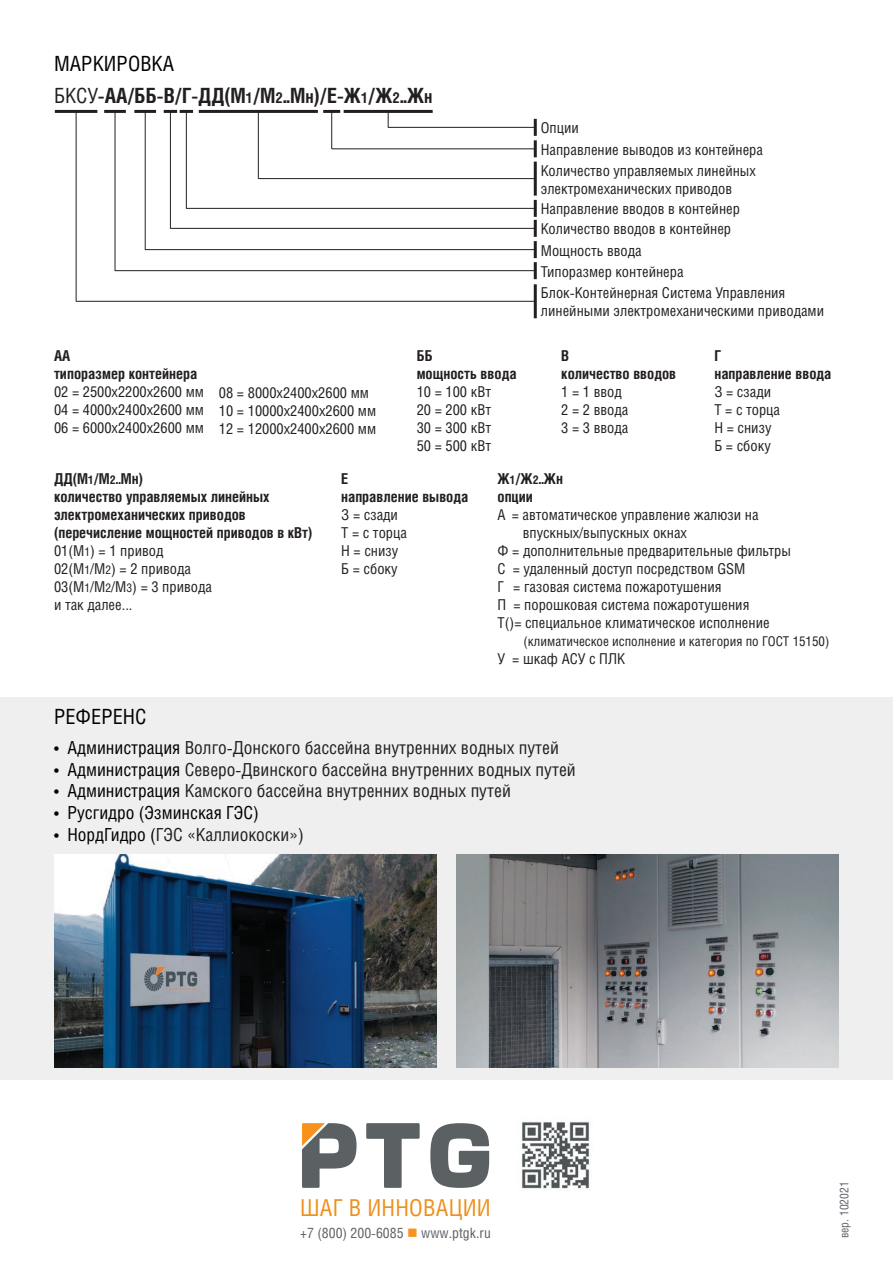
<style>
.page{position:relative;width:893px;height:1263px;background:#fff}
.page>*{position:absolute;margin:0;border:0;box-sizing:border-box;transform-origin:0 0}
.Заголовок_1{font:23.4px "Helios Cond";letter-spacing:.01em;color:#ee901b}
.t1{font:700 21px "Helios Cond";color:#231f20}
.t2{font:21px "Helios Cond";color:#000}
.t3{font:18px "Helios Cond";color:#231f20}
.t4{font:18px "Helios Cond";color:#000}
.t5{font:15px/18px "Helios Cond";color:#231f20}
.t6{font:700 15px "Helios Cond";color:#231f20}
.t7{font:14.4px "Helios Cond";color:#5f646a}
.t8{font:13.5px "Helios Cond";color:#231f20}
.t9{font:12px "Helios Cond";color:#5f646a}
.s1{font-weight:400}
.s2{font-size:15px}
.s3{font-size:18px}
.s4{font-size:12px}
.s5{color:#000}
.s6{color:#f79420}
.s7{color:#5d6066}
</style>
<div class="page">
<div style="left:0;top:697px;width:893px;height:383px;background:#efeff0"></div>
<img style="left:54px;top:855px;width:383px;height:212px">
<img style="left:456px;top:855px;width:383px;height:212px">
<hr style="left:134px;top:110px;width:22px;height:3px;background:#231f20">
<hr style="left:199px;top:110px;width:119px;height:3px;background:#231f20">
<hr style="left:258px;top:111px;width:1px;height:68px;background:#231f20">
<hr style="left:145px;top:111px;width:1px;height:139px;background:#231f20">
<hr style="left:55px;top:110px;width:42px;height:3px;background:#231f20">
<hr style="left:76px;top:111px;width:1px;height:190px;background:#231f20">
<hr style="left:170px;top:112px;width:1px;height:117px;background:#231f20">
<svg style="left:388px;top:113px;width:1px;height:14px"></svg>
<hr style="left:344px;top:110px;width:89px;height:3px;background:#231f20">
<hr style="left:388px;top:127px;width:147px;height:1px;background:#231f20">
<hr style="left:534px;top:119px;width:3px;height:17px;background:#231f20">
<hr style="left:323px;top:110px;width:17px;height:3px;background:#231f20">
<hr style="left:331px;top:112px;width:1px;height:37px;background:#231f20">
<svg style="left:164px;top:110px;width:29px;height:3px"></svg>
<hr style="left:186px;top:112px;width:1px;height:97px;background:#231f20">
<hr style="left:104px;top:110px;width:22px;height:3px;background:#231f20">
<hr style="left:115px;top:111px;width:1px;height:160px;background:#231f20">
<hr style="left:332px;top:149px;width:203px;height:1px;background:#231f20">
<hr style="left:534px;top:140px;width:3px;height:17px;background:#231f20">
<hr style="left:258px;top:178px;width:277px;height:1px;background:#231f20">
<hr style="left:534px;top:162px;width:3px;height:34px;background:#231f20">
<hr style="left:534px;top:200px;width:3px;height:17px;background:#231f20">
<hr style="left:186px;top:208px;width:350px;height:1px;background:#231f20">
<hr style="left:534px;top:220px;width:3px;height:17px;background:#231f20">
<hr style="left:170px;top:228px;width:364px;height:1px;background:#231f20">
<hr style="left:534px;top:262px;width:3px;height:17px;background:#231f20">
<hr style="left:115px;top:270px;width:421px;height:1px;background:#231f20">
<hr style="left:534px;top:241px;width:3px;height:17px;background:#231f20">
<hr style="left:145px;top:249px;width:390px;height:1px;background:#231f20">
<hr style="left:534px;top:284px;width:3px;height:34px;background:#231f20">
<hr style="left:76px;top:301px;width:460px;height:1px;background:#231f20">
<svg style="left:366px;top:1123px;width:54px;height:65px"></svg>
<svg style="left:430px;top:1123px;width:59px;height:65px"></svg>
<svg style="left:302px;top:1123px;width:55px;height:65px"></svg>
<img style="left:521px;top:1121px;width:69px;height:68px">
<p class="t2" style="left:54px;top:51px;width:122px">МАРКИРОВКА</p>
<p class="t1" style="left:54px;top:83px;width:380px"><span class="s1">БКСУ</span>-АА/ББ-В/Г-ДД(М<span class="s2">1</span>/М<span class="s2">2</span>..М<span class="s3">н</span>)/Е-Ж<span class="s2">1</span>/Ж<span class="s2">2</span>..Ж<span class="s3">н</span></p>
<p class="t6" style="left:54px;top:347px;width:18px">AA</p>
<p class="t6" style="left:54px;top:365px;width:145px">типоразмер контейнера</p>
<p class="t5" style="left:54px;top:383px;width:151px">02 = 2500х2200х2600 мм</p>
<p class="t5" style="left:54px;top:401px;width:151px">04 = 4000х2400х2600 мм</p>
<p class="t5" style="left:54px;top:419px;width:151px">06 = 6000х2400х2600 мм</p>
<p class="t5" style="left:219px;top:383px;width:151px">08 = 8000х2400х2600 мм</p>
<p class="t5" style="left:219px;top:401px;width:159px">10 = 10000х2400х2600 мм</p>
<p class="t5" style="left:219px;top:419px;width:159px">12 = 12000х2400х2600 мм</p>
<p class="t6" style="left:417px;top:347px;width:17px">ББ</p>
<p class="t6" style="left:417px;top:365px;width:101px">мощность ввода</p>
<p class="t5" style="left:417px;top:383px;width:76px">10 = 100 кВт</p>
<p class="t5" style="left:417px;top:401px;width:76px">20 = 200 кВт</p>
<p class="t5" style="left:417px;top:419px;width:76px">30 = 300 кВт</p>
<p class="t5" style="left:417px;top:437px;width:76px">50 = 500 кВт</p>
<p class="t5" style="left:541px;top:119px;width:40px">Опции</p>
<p class="t5" style="left:541px;top:140px;width:224px">Направление выводов из контейнера</p>
<p class="t5" style="left:541px;top:161px;width:217px">Количество управляемых линейных</p>
<p class="t5" style="left:541px;top:179px;width:193px">электромеханических приводов</p>
<p class="t5" style="left:541px;top:200px;width:201px">Направление вводов в контейнер</p>
<p class="t5" style="left:541px;top:220px;width:192px">Количество вводов в контейнер</p>
<p class="t5" style="left:541px;top:262px;width:144px">Типоразмер контейнера</p>
<p class="t5" style="left:541px;top:241px;width:102px">Мощность ввода</p>
<p class="t5" style="left:541px;top:284px;width:246px">Блок-Контейнерная Система Управления</p>
<p class="t5" style="left:541px;top:302px;width:285px">линейными электромеханическими приводами</p>
<p class="t6" style="left:561px;top:347px;width:9px">В</p>
<p class="t6" style="left:561px;top:365px;width:116px">количество вводов</p>
<p class="t5" style="left:561px;top:383px;width:62px">1 = 1 ввод</p>
<p class="t5" style="left:561px;top:401px;width:69px">2 = 2 ввода</p>
<p class="t5" style="left:561px;top:419px;width:69px">3 = 3 ввода</p>
<p class="t6" style="left:714px;top:347px;width:8px">Г</p>
<p class="t6" style="left:714px;top:365px;width:119px">направление ввода</p>
<p class="t5" style="left:714px;top:383px;width:58px">З = сзади</p>
<p class="t5" style="left:714px;top:401px;width:67px">Т = с торца</p>
<p class="t5" style="left:714px;top:419px;width:59px">Н = снизу</p>
<p class="t5" style="left:714px;top:437px;width:58px">Б = сбоку</p>
<p class="t6" style="left:54px;top:470px;width:91px">ДД(М<span class="s4">1</span>/М<span class="s4">2</span>..Мн)</p>
<p class="t6" style="left:54px;top:488px;width:217px">количество управляемых линейных</p>
<p class="t6" style="left:54px;top:506px;width:193px">электромеханических приводов</p>
<p class="t6" style="left:54px;top:524px;width:260px">(перечисление мощностей приводов в кВт)</p>
<p class="t5" style="left:54px;top:542px;width:111px">01(М<span class="s4">1</span>) = 1 привод</p>
<p class="t5" style="left:54px;top:560px;width:138px">02(М<span class="s4">1</span>/М<span class="s4">2</span>) = 2 привода</p>
<p class="t5" style="left:54px;top:578px;width:159px">03(М<span class="s4">1</span>/М<span class="s4">2</span>/М<span class="s4">3</span>) = 3 привода</p>
<p class="t5" style="left:54px;top:596px;width:80px">и так далее...</p>
<p class="t6" style="left:341px;top:470px;width:9px">Е</p>
<p class="t6" style="left:341px;top:488px;width:129px">направление вывода</p>
<p class="t5" style="left:341px;top:506px;width:58px">З = сзади</p>
<p class="t5" style="left:341px;top:524px;width:67px">Т = с торца</p>
<p class="t5" style="left:341px;top:542px;width:59px">Н = снизу</p>
<p class="t5" style="left:341px;top:560px;width:58px">Б = сбоку</p>
<p class="t6" style="left:497px;top:470px;width:67px">Ж<span class="s4">1</span>/Ж<span class="s4">2</span>..Жн</p>
<p class="t6" style="left:497px;top:488px;width:37px">опции</p>
<p class="t5" style="left:523px;top:506px;width:237px;text-indent:-25px">А = автоматическое управление жалюзи на впускных/выпускных окнах</p>
<p class="t5" style="left:497px;top:542px;width:295px">Ф = дополнительные предварительные фильтры</p>
<p class="t5" style="left:497px;top:560px;width:249px">С = удаленный доступ посредством GSM</p>
<p class="t5" style="left:497px;top:578px;width:226px">Г = газовая система пожаротушения</p>
<p class="t5" style="left:497px;top:596px;width:253px">П = порошковая система пожаротушения</p>
<p class="t5" style="left:497px;top:614px;width:274px">Т()= специальное климатическое исполнение</p>
<p class="t8" style="left:523px;top:633px;width:307px">(климатическое исполнение и категория по ГОСТ 15150)</p>
<p class="t5" style="left:497px;top:650px;width:129px">У = шкаф АСУ с ПЛК</p>
<p class="t2" style="left:54px;top:703px;width:94px">РЕФЕРЕНС</p>
<p class="t3" style="left:54px;top:737px;width:506px"><span class="s5">• Администрация</span> Волго-Донского бассейна внутренних водных путей</p>
<p class="t3" style="left:54px;top:759px;width:523px"><span class="s5">• Администрация</span> Северо-Двинского бассейна внутренних водных путей</p>
<p class="t3" style="left:54px;top:780px;width:458px"><span class="s5">• Администрация</span> Камского бассейна внутренних водных путей</p>
<p class="t4" style="left:54px;top:802px;width:206px">• Русгидро (Эзминская ГЭС)</p>
<p class="t3" style="left:54px;top:823px;width:251px"><span class="s5">• НордГидро (</span>ГЭС «Каллиокоски»)</p>
<p class="Заголовок_1" style="left:300px;top:1193px;width:192px">ШАГ В ИННОВАЦИИ</p>
<p class="t7" style="left:300px;top:1224px;width:192px">+7 (800) 200-6085 <span class="s6">■</span> <span class="s7">www.ptgk.ru</span></p>
<p class="t9" style="left:837px;top:1238px;width:58px;rotate:-90deg">вер. 102021</p>
</div>
